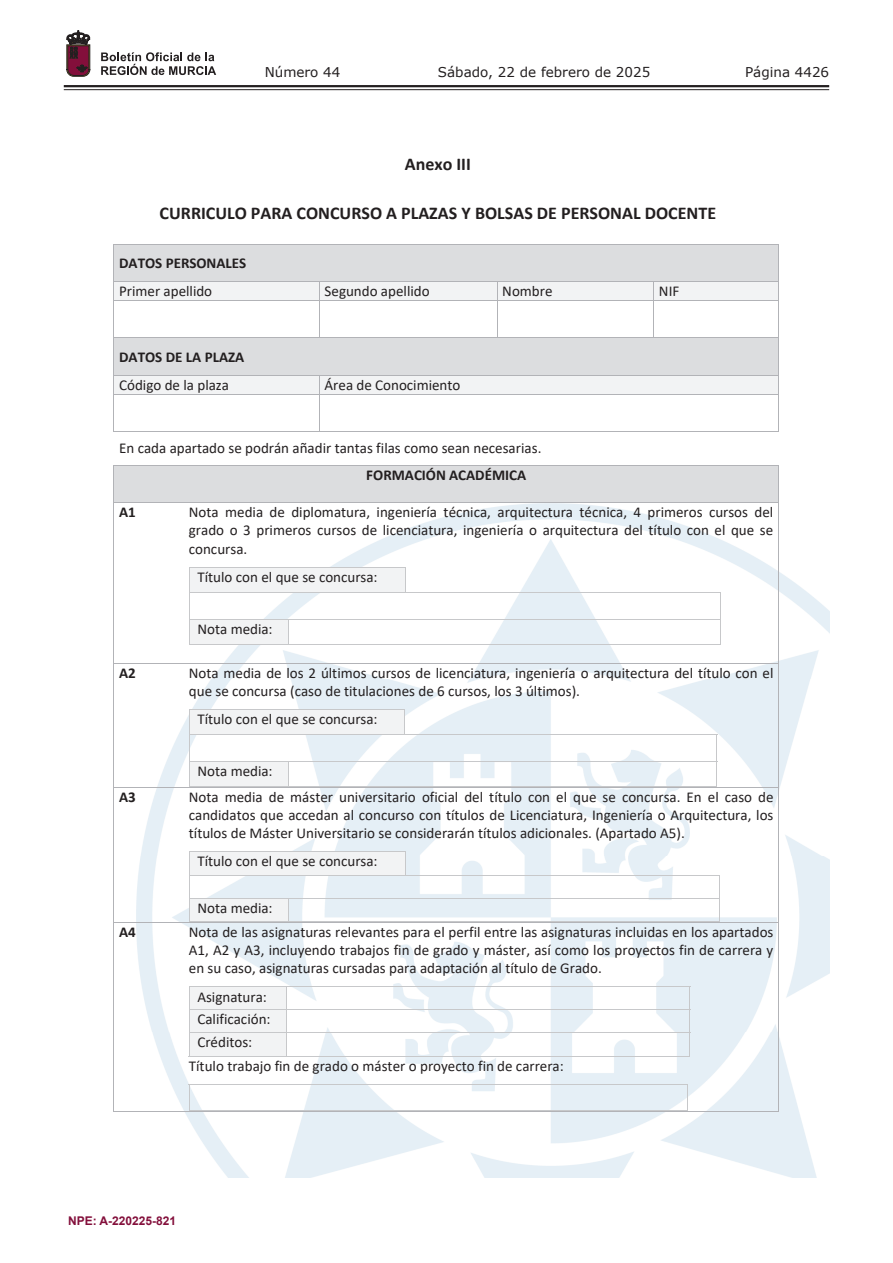
<style>
.page{position:relative;width:893px;height:1263px;background:#fff}
.page>*{position:absolute;margin:0;border:0;box-sizing:border-box;transform-origin:0 0}
.t1{font:700 18px "Calibri";color:#231f20}
.t2{font:15px/18.3px "Calibri";color:#231f20;text-align:justify}
.t3{font:700 15px "Calibri";color:#231f20}
.t4{font:13.5px "Verdana";color:#231f20}
.t5{font:700 12px "Arial";color:#830f3b}
</style>
<div class="page">
<hr style="left:64px;top:85px;width:765px;height:2px;background:#231f20">
<hr style="left:64px;top:89px;width:765px;height:1px;background:#231f20">
<svg style="left:101px;top:52px;width:115px;height:23px"></svg>
<svg style="left:67px;top:31px;width:23px;height:45px"></svg>
<img style="left:136px;top:503px;width:693px;height:675px">
<div style="left:119px;top:245px;width:654px;height:37px;background:#dcdddf"></div>
<hr style="left:114px;top:244px;width:665px;height:1px;background:#b2b3b7">
<hr style="left:114px;top:245px;width:1px;height:37px;background:#b2b3b7">
<hr style="left:778px;top:245px;width:1px;height:37px;background:#b2b3b7">
<div style="left:114px;top:282px;width:205px;height:19px;background:#f2f3f4"></div>
<div style="left:320px;top:282px;width:177px;height:19px;background:#f2f3f4"></div>
<div style="left:497px;top:282px;width:156px;height:19px;background:#f2f3f4"></div>
<div style="left:654px;top:282px;width:124px;height:19px;background:#f2f3f4"></div>
<hr style="left:114px;top:282px;width:665px;height:1px;background:#b2b3b7">
<svg style="left:319px;top:283px;width:1px;height:18px"></svg>
<svg style="left:497px;top:283px;width:1px;height:18px"></svg>
<svg style="left:653px;top:283px;width:1px;height:18px"></svg>
<svg style="left:778px;top:283px;width:1px;height:18px"></svg>
<hr style="left:114px;top:301px;width:665px;height:1px;background:#b2b3b7">
<hr style="left:114px;top:301px;width:1px;height:37px;background:#b2b3b7">
<hr style="left:319px;top:301px;width:1px;height:37px;background:#b2b3b7">
<hr style="left:497px;top:301px;width:1px;height:37px;background:#b2b3b7">
<hr style="left:653px;top:301px;width:1px;height:37px;background:#b2b3b7">
<hr style="left:778px;top:301px;width:1px;height:37px;background:#b2b3b7">
<div style="left:119px;top:338px;width:654px;height:37px;background:#dcdddf"></div>
<hr style="left:114px;top:338px;width:665px;height:1px;background:#b2b3b7">
<hr style="left:114px;top:338px;width:1px;height:37px;background:#b2b3b7">
<hr style="left:778px;top:338px;width:1px;height:37px;background:#b2b3b7">
<div style="left:114px;top:375px;width:205px;height:19px;background:#f2f3f4"></div>
<div style="left:320px;top:375px;width:458px;height:19px;background:#f2f3f4"></div>
<hr style="left:114px;top:375px;width:665px;height:1px;background:#b2b3b7">
<svg style="left:319px;top:376px;width:1px;height:18px"></svg>
<svg style="left:778px;top:376px;width:1px;height:18px"></svg>
<hr style="left:114px;top:394px;width:665px;height:1px;background:#b2b3b7">
<hr style="left:114px;top:394px;width:1px;height:37px;background:#b2b3b7">
<hr style="left:319px;top:394px;width:1px;height:37px;background:#b2b3b7">
<hr style="left:778px;top:394px;width:1px;height:37px;background:#b2b3b7">
<hr style="left:114px;top:431px;width:665px;height:1px;background:#b2b3b7">
<div style="left:119px;top:465px;width:654px;height:19px;background:#dcdddf"></div>
<div style="left:119px;top:484px;width:654px;height:18px;background:#dcdddf"></div>
<hr style="left:114px;top:465px;width:665px;height:1px;background:#b2b3b7">
<hr style="left:114px;top:465px;width:1px;height:37px;background:#b2b3b7">
<hr style="left:778px;top:465px;width:1px;height:37px;background:#b2b3b7">
<div style="left:190px;top:568px;width:215px;height:24px;background:#f2f3f4"></div>
<hr style="left:189px;top:567px;width:217px;height:1px;background:#c7c8ca">
<svg style="left:405px;top:568px;width:1px;height:24px"></svg>
<hr style="left:189px;top:592px;width:532px;height:1px;background:#c7c8ca">
<div style="left:190px;top:620px;width:98px;height:24px;background:#f2f3f4"></div>
<hr style="left:189px;top:619px;width:532px;height:1px;background:#c7c8ca">
<svg style="left:189px;top:568px;width:1px;height:76px"></svg>
<hr style="left:189px;top:644px;width:99px;height:1px;background:#c7c8ca">
<svg style="left:288px;top:620px;width:1px;height:24px"></svg>
<hr style="left:288px;top:644px;width:432px;height:1px;background:#c7c8ca">
<svg style="left:720px;top:593px;width:1px;height:52px"></svg>
<hr style="left:114px;top:502px;width:665px;height:1px;background:#b2b3b7">
<hr style="left:114px;top:503px;width:1px;height:160px;background:#b2b3b7">
<hr style="left:778px;top:503px;width:1px;height:160px;background:#b2b3b7">
<div style="left:190px;top:710px;width:214px;height:24px;background:#f2f3f4"></div>
<hr style="left:189px;top:709px;width:216px;height:1px;background:#c7c8ca">
<svg style="left:404px;top:710px;width:1px;height:24px"></svg>
<hr style="left:189px;top:734px;width:528px;height:1px;background:#c7c8ca">
<div style="left:190px;top:761px;width:98px;height:25px;background:#f2f3f4"></div>
<hr style="left:189px;top:761px;width:528px;height:1px;background:#c7c8ca">
<svg style="left:189px;top:710px;width:1px;height:76px"></svg>
<hr style="left:189px;top:786px;width:99px;height:1px;background:#c7c8ca">
<svg style="left:288px;top:762px;width:1px;height:24px"></svg>
<hr style="left:288px;top:786px;width:429px;height:1px;background:#c7c8ca">
<svg style="left:717px;top:734px;width:1px;height:53px"></svg>
<hr style="left:114px;top:663px;width:665px;height:1px;background:#b2b3b7">
<hr style="left:114px;top:664px;width:1px;height:123px;background:#b2b3b7">
<hr style="left:778px;top:664px;width:1px;height:123px;background:#b2b3b7">
<div style="left:190px;top:852px;width:215px;height:23px;background:#f2f3f4"></div>
<hr style="left:189px;top:851px;width:217px;height:1px;background:#c7c8ca">
<svg style="left:405px;top:852px;width:1px;height:23px"></svg>
<hr style="left:189px;top:875px;width:531px;height:1px;background:#c7c8ca">
<div style="left:190px;top:899px;width:98px;height:22px;background:#f2f3f4"></div>
<hr style="left:189px;top:898px;width:531px;height:1px;background:#c7c8ca">
<svg style="left:189px;top:852px;width:1px;height:69px"></svg>
<hr style="left:189px;top:921px;width:99px;height:1px;background:#c7c8ca">
<svg style="left:288px;top:899px;width:1px;height:22px"></svg>
<hr style="left:288px;top:921px;width:431px;height:1px;background:#c7c8ca">
<svg style="left:719px;top:876px;width:1px;height:46px"></svg>
<hr style="left:114px;top:787px;width:665px;height:1px;background:#b2b3b7">
<hr style="left:114px;top:787px;width:1px;height:135px;background:#b2b3b7">
<hr style="left:778px;top:787px;width:1px;height:135px;background:#b2b3b7">
<div style="left:190px;top:987px;width:96px;height:22px;background:#f2f3f4"></div>
<hr style="left:189px;top:986px;width:501px;height:1px;background:#c7c8ca">
<div style="left:190px;top:1010px;width:96px;height:22px;background:#f2f3f4"></div>
<hr style="left:189px;top:1009px;width:501px;height:1px;background:#c7c8ca">
<div style="left:190px;top:1033px;width:96px;height:23px;background:#f2f3f4"></div>
<hr style="left:189px;top:1032px;width:501px;height:1px;background:#c7c8ca">
<svg style="left:189px;top:987px;width:1px;height:69px"></svg>
<hr style="left:189px;top:1056px;width:97px;height:1px;background:#c7c8ca">
<svg style="left:286px;top:987px;width:1px;height:70px"></svg>
<hr style="left:287px;top:1056px;width:403px;height:1px;background:#c7c8ca">
<svg style="left:690px;top:986px;width:1px;height:71px"></svg>
<hr style="left:189px;top:1084px;width:499px;height:1px;background:#c7c8ca">
<svg style="left:189px;top:1085px;width:1px;height:25px"></svg>
<hr style="left:189px;top:1110px;width:498px;height:1px;background:#c7c8ca">
<svg style="left:687px;top:1085px;width:1px;height:26px"></svg>
<hr style="left:114px;top:922px;width:665px;height:1px;background:#b2b3b7">
<hr style="left:114px;top:922px;width:1px;height:189px;background:#b2b3b7">
<hr style="left:114px;top:1111px;width:70px;height:1px;background:#b2b3b7">
<hr style="left:183px;top:1111px;width:595px;height:1px;background:#b2b3b7">
<hr style="left:778px;top:922px;width:1px;height:189px;background:#b2b3b7">
<p class="t4" style="left:265px;top:62px;width:77px">Número 44</p>
<p class="t4" style="left:438px;top:62px;width:214px">Sábado, 22 de febrero de 2025</p>
<p class="t4" style="left:745px;top:62px;width:86px">Página 4426</p>
<p class="t1" style="left:405px;top:151px;width:68px">Anexo III</p>
<p class="t1" style="left:160px;top:200px;width:558px">CURRICULO PARA CONCURSO A PLAZAS Y BOLSAS DE PERSONAL DOCENTE</p>
<p class="t3" style="left:119px;top:253px;width:129px">DATOS PERSONALES</p>
<p class="t2" style="left:119px;top:282px;width:95px">Primer apellido</p>
<p class="t2" style="left:325px;top:282px;width:107px">Segundo apellido</p>
<p class="t2" style="left:502px;top:282px;width:52px">Nombre</p>
<p class="t2" style="left:659px;top:282px;width:22px">NIF</p>
<p class="t3" style="left:119px;top:346px;width:127px">DATOS DE LA PLAZA</p>
<p class="t2" style="left:119px;top:375px;width:111px">Código de la plaza</p>
<p class="t2" style="left:325px;top:375px;width:137px">Área de Conocimiento</p>
<p class="t2" style="left:119px;top:439px;width:424px">En cada apartado se podrán añadir tantas filas como sean necesarias.</p>
<p class="t3" style="left:366px;top:464px;width:161px">FORMACIÓN ACADÉMICA</p>
<p class="t3" style="left:119px;top:501px;width:18px">A1</p>
<p class="t2" style="left:189px;top:503px;width:586px">Nota media de diplomatura, ingeniería técnica, arquitectura técnica, 4 primeros cursos del grado o 3 primeros cursos de licenciatura, ingeniería o arquitectura del título con el que se concursa.</p>
<p class="t2" style="left:197px;top:567px;width:182px">Título con el que se concursa:</p>
<p class="t2" style="left:197px;top:619px;width:77px">Nota media:</p>
<p class="t3" style="left:119px;top:662px;width:18px">A2</p>
<p class="t2" style="left:189px;top:663px;width:586px">Nota media de los 2 últimos cursos de licenciatura, ingeniería o arquitectura del título con el que se concursa (caso de titulaciones de 6 cursos, los 3 últimos).</p>
<p class="t2" style="left:197px;top:710px;width:182px">Título con el que se concursa:</p>
<p class="t2" style="left:197px;top:761px;width:77px">Nota media:</p>
<p class="t3" style="left:119px;top:786px;width:18px">A3</p>
<p class="t2" style="left:189px;top:787px;width:586px">Nota media de máster universitario oficial del título con el que se concursa. En el caso de candidatos que accedan al concurso con títulos de Licenciatura, Ingeniería o Arquitectura, los títulos de Máster Universitario se considerarán títulos adicionales. (Apartado A5).</p>
<p class="t2" style="left:197px;top:852px;width:182px">Título con el que se concursa:</p>
<p class="t2" style="left:197px;top:899px;width:77px">Nota media:</p>
<p class="t3" style="left:119px;top:921px;width:18px">A4</p>
<p class="t2" style="left:189px;top:922px;width:586px">Nota de las asignaturas relevantes para el perfil entre las asignaturas incluidas en los apartados A1, A2 y A3, incluyendo trabajos fin de grado y máster, así como los proyectos fin de carrera y en su caso, asignaturas cursadas para adaptación al título de Grado.</p>
<p class="t2" style="left:197px;top:987px;width:71px">Asignatura:</p>
<p class="t2" style="left:197px;top:1010px;width:75px">Calificación:</p>
<p class="t2" style="left:197px;top:1033px;width:56px">Créditos:</p>
<p class="t2" style="left:189px;top:1057px;width:376px">Título trabajo fin de grado o máster o proyecto fin de carrera:</p>
<p class="t5" style="left:68px;top:1212px;width:110px">NPE: A-220225-821</p>
</div>
